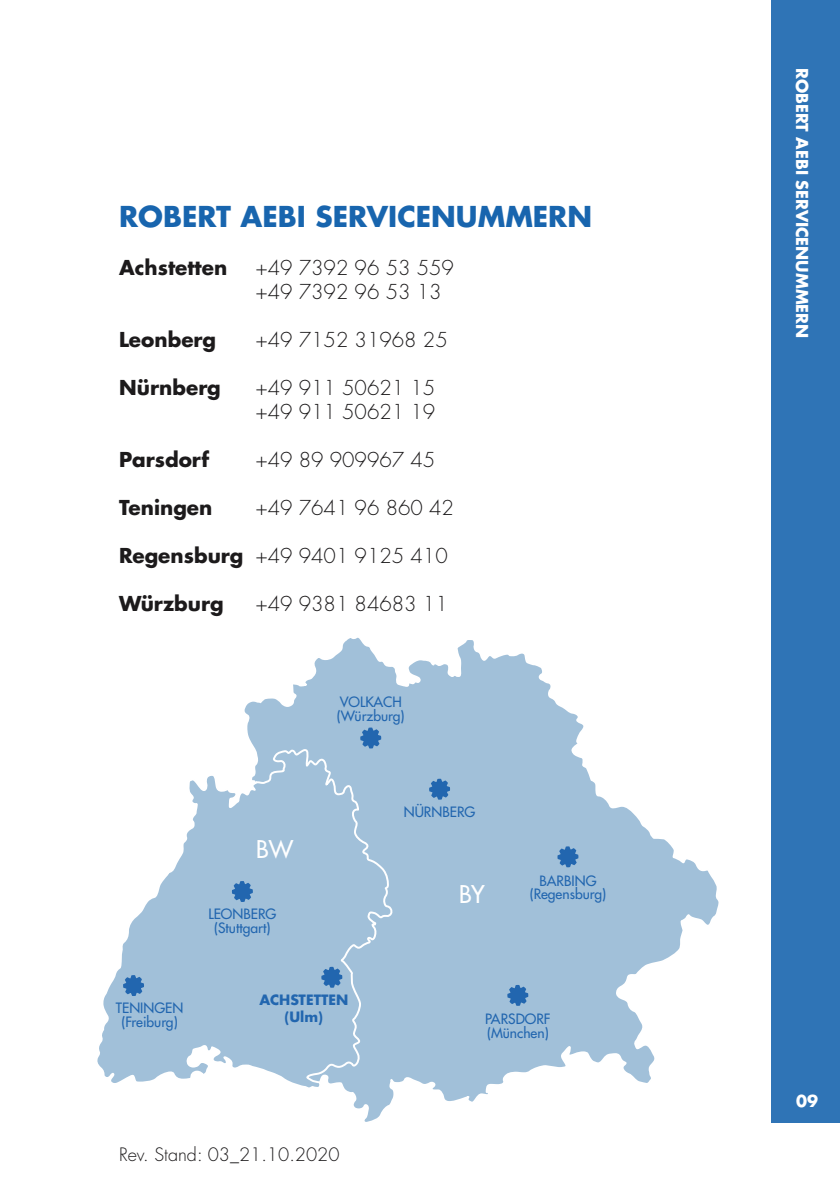
<style>
.page{position:relative;width:840px;height:1191px;background:#fff}
.page>*{position:absolute;margin:0;border:0;box-sizing:border-box;transform-origin:0 0}
.t1{font:700 28px "Futura LT Pro";color:#1865ae}
.t2{font:500 23.8px "Futura LT Pro";color:#fff}
.t3{font:300 20px "Futura LT Pro";color:#1c1a1b}
.t4{font:700 20px "Futura LT Pro";color:#1c1a1b}
.t5{font:300 18px "Futura LT Pro";color:#1c1a1b}
.t6{font:700 16px "Futura LT Pro";color:#fff}
.t7{font:500 13.8px/13.8px "Futura LT Pro";color:#2266af;text-align:center}
.t8{font:700 13.8px/16.6px "Futura LT Pro";color:#2266af;text-align:center}
.s1{font-weight:700}
</style>
<div class="page">
<div style="left:771px;top:0;width:68px;height:1123px;background:#2f74b6"></div>
<svg style="left:244px;top:637px;width:475px;height:485px"></svg>
<svg style="left:97px;top:746px;width:297px;height:346px"></svg>
<svg style="left:123px;top:975px;width:21px;height:21px"></svg>
<svg style="left:321px;top:966px;width:21px;height:21px"></svg>
<svg style="left:232px;top:881px;width:21px;height:21px"></svg>
<svg style="left:507px;top:985px;width:21px;height:21px"></svg>
<svg style="left:557px;top:846px;width:21px;height:21px"></svg>
<svg style="left:360px;top:727px;width:21px;height:21px"></svg>
<svg style="left:429px;top:778px;width:21px;height:21px"></svg>
<p class="t1" style="left:119px;top:195px;width:474px">ROBERT AEBI SERVICENUMMERN</p>
<p class="t4" style="left:119px;top:252px;width:109px">Achstetten</p>
<p class="t3" style="left:255px;top:255px;width:200px">+49 7392 96 53 559</p>
<p class="t3" style="left:255px;top:279px;width:187px">+49 7392 96 53 13</p>
<p class="t4" style="left:119px;top:324px;width:98px">Leonberg</p>
<p class="t3" style="left:255px;top:327px;width:194px">+49 7152 31968 25</p>
<p class="t4" style="left:119px;top:372px;width:103px">Nürnberg</p>
<p class="t3" style="left:255px;top:375px;width:181px">+49 911 50621 15</p>
<p class="t3" style="left:255px;top:399px;width:181px">+49 911 50621 19</p>
<p class="t4" style="left:119px;top:444px;width:91px">Parsdorf</p>
<p class="t3" style="left:255px;top:447px;width:181px">+49 89 909967 45</p>
<p class="t4" style="left:119px;top:492px;width:95px">Teningen</p>
<p class="t3" style="left:255px;top:495px;width:200px">+49 7641 96 860 42</p>
<p class="t3" style="left:119px;top:543px;width:330px"><span class="s1">Regensburg</span> +49 9401 9125 410</p>
<p class="t4" style="left:119px;top:588px;width:106px">Würzburg</p>
<p class="t3" style="left:255px;top:591px;width:194px">+49 9381 84683 11</p>
<p class="t7" style="left:336px;top:694px;width:69px;text-align:left">VOLKACH (Würzburg)</p>
<p class="t2" style="left:256px;top:832px;width:39px">BW</p>
<p class="t7" style="left:116px;top:1000px;width:69px">TENINGEN (Freiburg)</p>
<p class="t7" style="left:208px;top:906px;width:69px">LEONBERG (Stuttgart)</p>
<p class="t8" style="left:259px;top:991px;width:90px">ACHSTETTEN (Ulm)</p>
<p class="t5" style="left:119px;top:1142px;width:222px">Rev. Stand: 03_21.10.2020</p>
<p class="t7" style="left:403px;top:804px;width:73px">NÜRNBERG</p>
<p class="t2" style="left:459px;top:876px;width:27px">BY</p>
<p class="t7" style="left:529px;top:873px;width:78px">BARBING (Regensburg)</p>
<p class="t7" style="left:485px;top:1011px;width:67px;text-align:left">PARSDORF (München)</p>
<p class="t6" style="left:813px;top:68px;width:271px;rotate:90deg">ROBERT AEBI SERVICENUMMERN</p>
<p class="t6" style="left:795px;top:1088px;width:23px">09</p>
</div>
